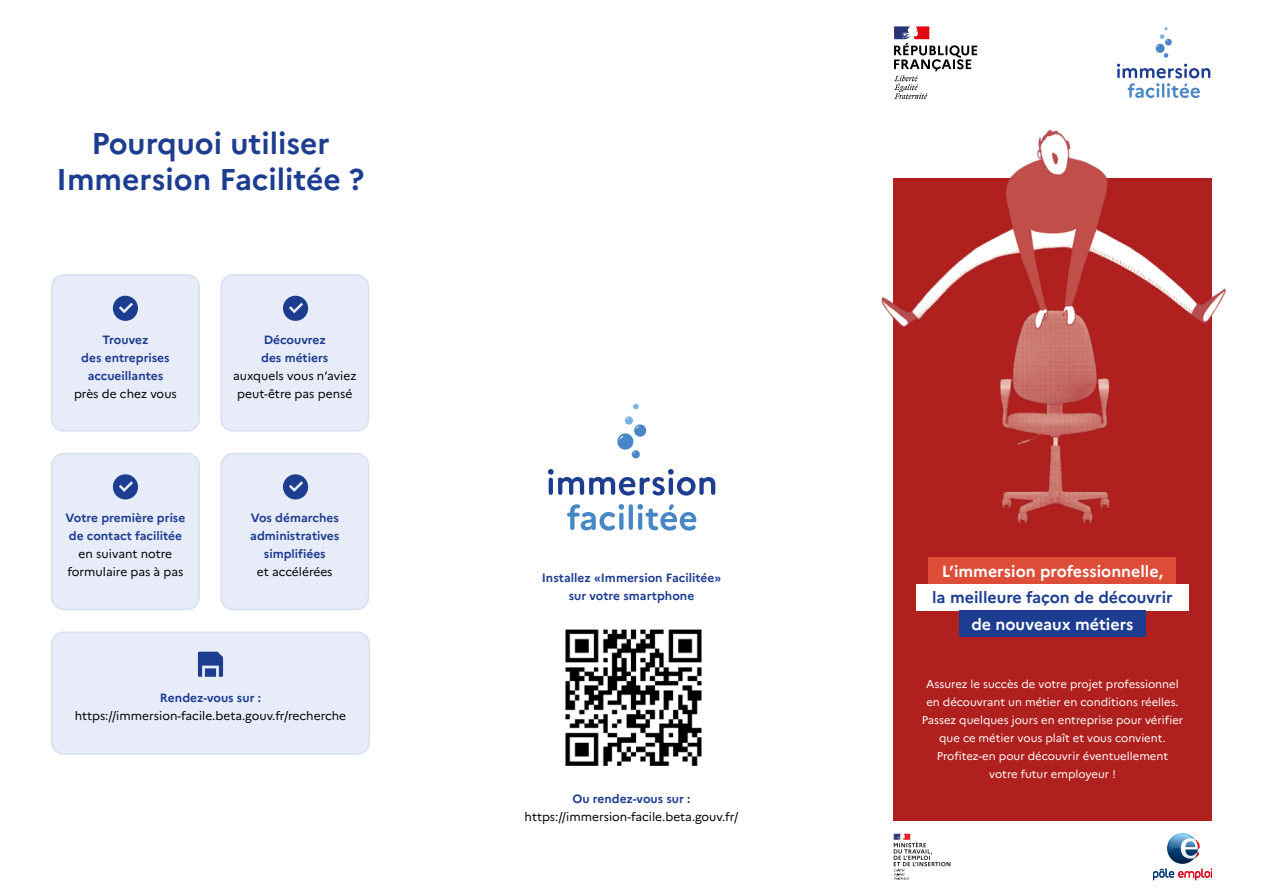
<style>
.page{position:relative;width:1263px;height:893px;background:#fff}
.page>*{position:absolute;margin:0;border:0;box-sizing:border-box;transform-origin:0 0}
.t1{font:700 30px/36px "Marianne";color:#1d3d91;text-align:center}
.t2{font:700 16.05px "Marianne";color:#fff}
.t3{font:700 16.05px "Marianne";color:#1d3d91}
.t4{font:700 12px/18px "Marianne";color:#1d3d91;text-align:center}
.t5{font:12px/18px "Marianne";color:#000;text-align:center}
.t6{font:11.25px/18px "Marianne";color:#fff;text-align:center}
</style>
<div class="page">
<svg style="left:894px;top:26px;width:83px;height:73px"></svg>
<svg style="left:1117px;top:64px;width:93px;height:34px"></svg>
<svg style="left:1155px;top:27px;width:17px;height:31px"></svg>
<div style="left:893px;top:179px;width:319px;height:642px;background:#af201f"></div>
<img style="left:881px;top:129px;width:345px;height:394px">
<div style="left:929px;top:557px;width:247px;height:27px;background:#dd4d37"></div>
<div style="left:916px;top:584px;width:272px;height:26px;background:#fff"></div>
<div style="left:959px;top:610px;width:187px;height:27px;background:#1d3d91"></div>
<svg style="left:893px;top:833px;width:58px;height:34px"></svg>
<svg style="left:894px;top:834px;width:56px;height:46px"></svg>
<svg style="left:1167px;top:833px;width:31px;height:31px"></svg>
<svg style="left:1168px;top:834px;width:32px;height:25px"></svg>
<svg style="left:1153px;top:869px;width:59px;height:11px"></svg>
<svg style="left:548px;top:469px;width:167px;height:27px"></svg>
<svg style="left:567px;top:504px;width:129px;height:27px"></svg>
<svg style="left:617px;top:416px;width:29px;height:42px"></svg>
<svg style="left:633px;top:404px;width:6px;height:5px"></svg>
<div style="left:52px;top:275px;width:147px;height:156px;background:#e7ecf8;border-radius:12px"></div>
<div style="left:51px;top:274px;width:149px;height:158px;border:2px solid #d7dff3;border-radius:12px"></div>
<div style="left:52px;top:454px;width:147px;height:155px;background:#e7ecf8;border-radius:12px"></div>
<div style="left:51px;top:453px;width:149px;height:157px;border:2px solid #d7dff3;border-radius:12px"></div>
<div style="left:52px;top:632px;width:317px;height:122px;background:#e7ecf8;border-radius:12px"></div>
<div style="left:51px;top:631px;width:319px;height:124px;border:2px solid #d7dff3;border-radius:12px"></div>
<div style="left:221px;top:275px;width:147px;height:156px;background:#e7ecf8;border-radius:12px"></div>
<div style="left:220px;top:274px;width:149px;height:158px;border:2px solid #d7dff3;border-radius:12px"></div>
<div style="left:221px;top:454px;width:147px;height:155px;background:#e7ecf8;border-radius:12px"></div>
<div style="left:220px;top:453px;width:149px;height:157px;border:2px solid #d7dff3;border-radius:12px"></div>
<svg style="left:113px;top:296px;width:25px;height:25px"></svg>
<svg style="left:113px;top:474px;width:25px;height:25px"></svg>
<svg style="left:283px;top:296px;width:25px;height:25px"></svg>
<svg style="left:283px;top:474px;width:25px;height:25px"></svg>
<svg style="left:198px;top:652px;width:25px;height:25px"></svg>
<img style="left:565px;top:629px;width:137px;height:137px">
<h1 class="t1" style="left:57px;top:123px;width:309px">Pourquoi utiliser<br>Immersion Facilitée ?</h1>
<p class="t4" style="left:81px;top:330px;width:90px">Trouvez<br>des entreprises accueillantes</p>
<p class="t5" style="left:74px;top:384px;width:104px">près de chez vous</p>
<p class="t4" style="left:66px;top:508px;width:121px;text-align:left">Votre première prise de contact facilitée</p>
<p class="t5" style="left:67px;top:544px;width:118px">en suivant notre formulaire pas à pas</p>
<p class="t4" style="left:261px;top:330px;width:69px;text-align:left">Découvrez des métiers</p>
<p class="t5" style="left:233px;top:366px;width:125px">auxquels vous n’aviez peut-être pas pensé</p>
<p class="t4" style="left:250px;top:508px;width:91px">Vos démarches administratives simplifiées</p>
<p class="t5" style="left:257px;top:562px;width:77px">et accélérées</p>
<p class="t4" style="left:160px;top:688px;width:103px">Rendez-vous sur :</p>
<p class="t5" style="left:75px;top:706px;width:273px">https://immersion-facile.beta.gouv.fr/recherche</p>
<p class="t4" style="left:542px;top:568px;width:181px">Installez «Immersion Facilitée» sur votre smartphone</p>
<p class="t4" style="left:572px;top:788px;width:120px">Ou rendez-vous sur :</p>
<p class="t5" style="left:525px;top:806px;width:215px">https://immersion-facile.beta.gouv.fr/</p>
<h2 class="t2" style="left:942px;top:559px;width:223px">L’immersion professionnelle,</h2>
<h2 class="t3" style="left:932px;top:585px;width:242px">la meilleure façon de découvrir</h2>
<h2 class="t2" style="left:971px;top:612px;width:164px">de nouveaux métiers</h2>
<p class="t6" style="left:922px;top:674px;width:263px">Assurez le succès de votre projet professionnel en découvrant un métier en conditions réelles.<br>Passez quelques jours en entreprise pour vérifier que ce métier vous plaît et vous convient.<br>Profitez-en pour découvrir éventuellement votre futur employeur !</p>
</div>
